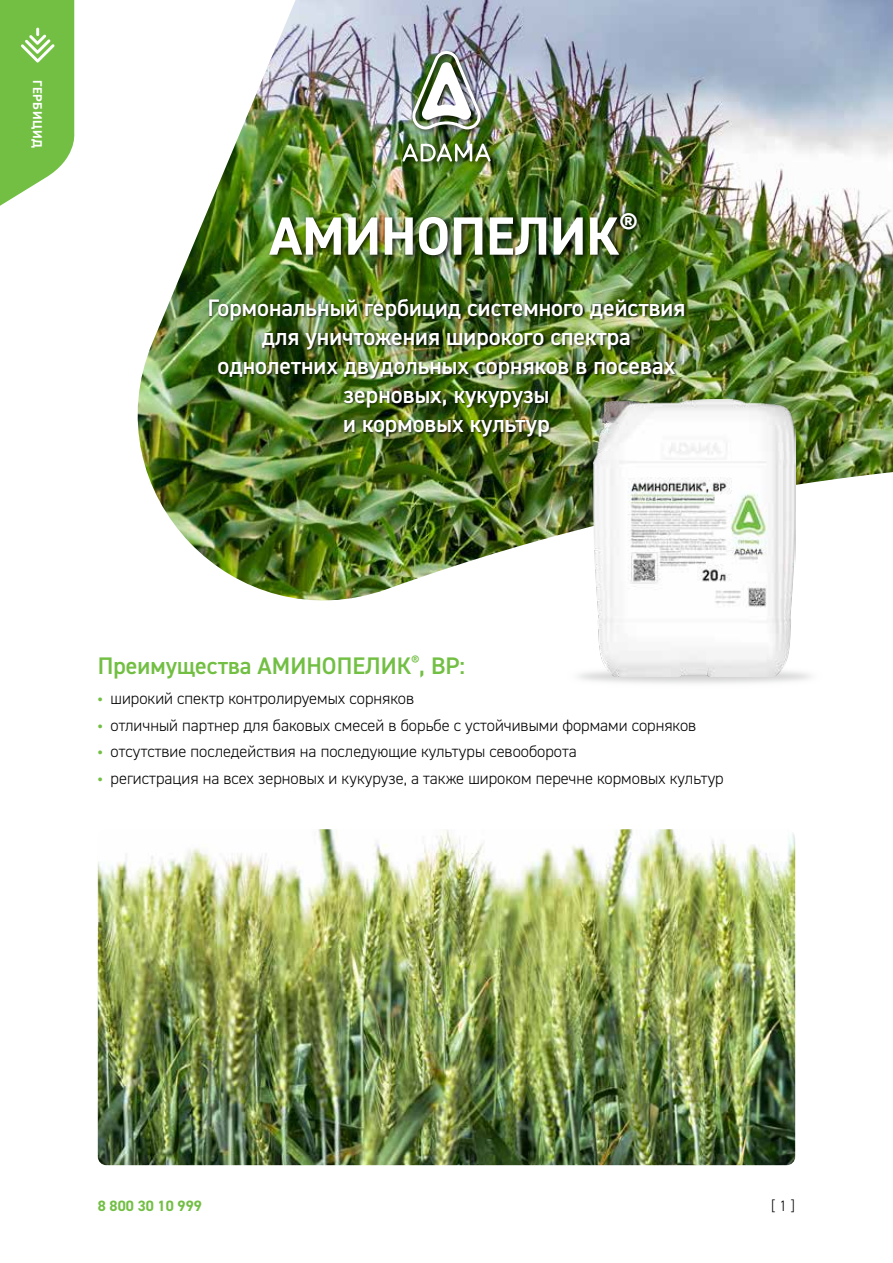
<style>
.page{position:relative;width:893px;height:1263px;background:#fff}
.page>*{position:absolute;margin:0;border:0;box-sizing:border-box;transform-origin:0 0}
.t1{font:700 54px "DIN2014";color:#fff}
.t2{font:600 24px/28.8px "DIN2014";color:#fff;text-align:center}
.t3{font:600 24px "DIN2014";color:#72bf44}
.t4{font:300 16.5px "DIN2014";color:#000}
.t5{font:700 15px "DIN2014";color:#72bf44}
.t6{font:300 15px "DIN2014";color:#000}
.t7{font:700 12.75px "DIN2014";letter-spacing:.05em;color:#fff}
.s1{font-weight:700;color:#72bf44}
</style>
<div class="page">
<svg style="left:0;top:0;width:74px;height:206px;background:#85c75e"></svg>
<img style="left:137px;top:0;width:756px;height:601px">
<img style="left:98px;top:829px;width:697px;height:336px">
<div style="left:400px;top:49px;width:97px;height:119px;background:#000;opacity:.7"></div>
<img style="left:411px;top:51px;width:71px;height:78px">
<svg style="left:402px;top:144px;width:89px;height:18px"></svg>
<div style="left:209px;top:298px;width:478px;height:141px;background:#000;opacity:.75"></div>
<div style="left:267px;top:211px;width:376px;height:50px;background:#000;opacity:.75"></div>
<img style="left:593px;top:400px;width:202px;height:276px">
<p class="t7" style="left:46px;top:80px;width:69px;rotate:90deg">ГЕРБИЦИД</p>
<h1 class="t1" style="left:269px;top:200px;width:369px">АМИНОПЕЛИК<sup>®</sup></h1>
<h2 class="t2" style="left:208px;top:293px;width:479px">Гормональный гербицид системного действия для уничтожения широкого спектра однолетних двудольных сорняков в посевах зерновых, кукурузы<br>и кормовых культур</h2>
<h2 class="t3" style="left:98px;top:649px;width:369px">Преимущества АМИНОПЕЛИК<sup>®</sup>, ВР:</h2>
<p class="t4" style="left:98px;top:689px;width:318px"><span class="s1">•</span> широкий спектр контролируемых сорняков</p>
<p class="t4" style="left:98px;top:715px;width:600px"><span class="s1">•</span> отличный партнер для баковых смесей в борьбе с устойчивыми формами сорняков</p>
<p class="t4" style="left:98px;top:742px;width:480px"><span class="s1">•</span> отсутствие последействия на последующие культуры севооборота</p>
<p class="t4" style="left:98px;top:768px;width:627px"><span class="s1">•</span> регистрация на всех зерновых и кукурузе, а также широком перечне кормовых культур</p>
<p class="t5" style="left:98px;top:1196px;width:106px">8 800 30 10 999</p>
<p class="t6" style="left:771px;top:1196px;width:26px">[ 1 ]</p>
</div>
